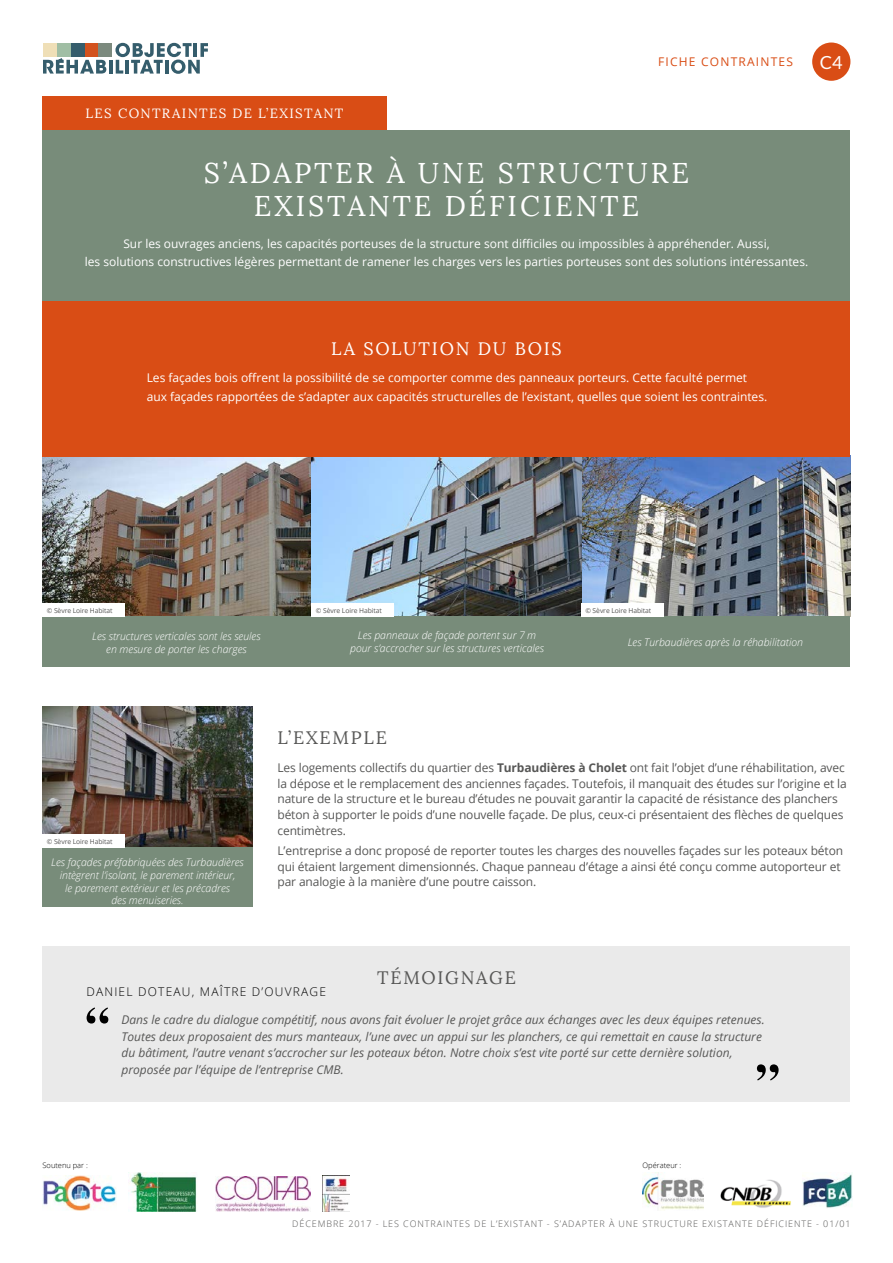
<style>
.page{position:relative;width:893px;height:1263px;background:#fff}
.page>*{position:absolute;margin:0;border:0;box-sizing:border-box;transform-origin:0 0}
.t1{font:28.5px/33px "Lora";letter-spacing:.1em;color:#fff;text-align:center}
.t2{font:18px "Lora";letter-spacing:.1em;color:#575756}
.t3{font:18px "Lora";letter-spacing:.1em;color:#fff}
.t4{font:18px "Lato";color:#fff}
.t5{font:13.35px "Lora";letter-spacing:.1em;color:#fff}
.t6{font:12px/15.8px "Open Sans";letter-spacing:-.01em;color:#575756}
.t7{font:12px/18.8px "Open Sans";color:#fff}
.t8{font:italic 12px/16.5px "Open Sans";color:#575756}
.t9{font:300 12px "Open Sans";letter-spacing:.1em;color:#000}
.t10{font:12px "Open Sans";letter-spacing:.1em;color:#d94d15}
.t11{font:italic 300 10.5px/12.6px "Open Sans";color:#fff;text-align:center}
.t12{font:300 9px "Open Sans";letter-spacing:.1em;color:#575756}
.t13{font:300 7.5px "Open Sans";color:#000}
.t14{font:6.75px "Open Sans";letter-spacing:-.01em;color:#575756}
.s1{font-weight:700}
</style>
<div class="page">
<div style="left:43px;top:96px;width:344px;height:46px;background:#d94d15"></div>
<svg style="left:43px;top:58px;width:63px;height:16px"></svg>
<hr style="left:109px;top:60px;width:3px;height:14px;background:#355d6c">
<svg style="left:115px;top:43px;width:93px;height:31px"></svg>
<div style="left:43px;top:43px;width:14px;height:14px;background:#efdfb7"></div>
<div style="left:57px;top:43px;width:14px;height:14px;background:#a0bea4"></div>
<div style="left:71px;top:43px;width:14px;height:14px;background:#355d6c"></div>
<div style="left:85px;top:43px;width:14px;height:14px;background:#d3521e"></div>
<div style="left:99px;top:43px;width:13px;height:14px;background:#7c8a7e"></div>
<div style="left:812px;top:43px;width:38px;height:38px;background:#d94d15;border-radius:50%"></div>
<img style="left:43px;top:1176px;width:73px;height:35px">
<img style="left:322px;top:1176px;width:28px;height:35px">
<img style="left:128px;top:1172px;width:69px;height:39px">
<img style="left:215px;top:1177px;width:95px;height:34px">
<img style="left:642px;top:1172px;width:62px;height:38px">
<img style="left:720px;top:1179px;width:71px;height:29px">
<img style="left:803px;top:1174px;width:50px;height:34px">
<img style="left:43px;top:457px;width:807px;height:160px">
<div style="left:43px;top:300px;width:807px;height:157px;background:#d94d15"></div>
<div style="left:43px;top:130px;width:807px;height:170px;background:#788c7a"></div>
<div style="left:43px;top:617px;width:807px;height:50px;background:#788c7a"></div>
<img style="left:43px;top:706px;width:210px;height:142px">
<div style="left:43px;top:848px;width:210px;height:59px;background:#788c7a"></div>
<div style="left:43px;top:946px;width:807px;height:156px;background:#eaeaea"></div>
<svg style="left:87px;top:1007px;width:21px;height:16px"></svg>
<svg style="left:757px;top:1064px;width:22px;height:16px"></svg>
<div style="left:43px;top:604px;width:82px;height:13px;background:#fff"></div>
<div style="left:312px;top:604px;width:82px;height:13px;background:#fff"></div>
<div style="left:581px;top:604px;width:83px;height:13px;background:#fff"></div>
<div style="left:43px;top:834px;width:82px;height:14px;background:#fff"></div>
<p class="t10" style="left:658px;top:53px;width:136px">FICHE CONTRAINTES</p>
<h2 class="t4" style="left:820px;top:52px;width:24px">C4</h2>
<p class="t5" style="left:86px;top:105px;width:259px">LES CONTRAINTES DE L’EXISTANT</p>
<h1 class="t1" style="left:204px;top:157px;width:487px">S’ADAPTER À UNE STRUCTURE<br>EXISTANTE DÉFICIENTE</h1>
<p class="t7" style="left:85px;top:234px;width:725px;text-align:center">Sur les ouvrages anciens, les capacités porteuses de la structure sont difficiles ou impossibles à appréhender. Aussi,<br>les solutions constructives légères permettant de ramener les charges vers les parties porteuses sont des solutions intéressantes.</p>
<h2 class="t3" style="left:331px;top:338px;width:232px">LA SOLUTION DU BOIS</h2>
<p class="t7" style="left:147px;top:368px;width:622px">Les façades bois offrent la possibilité de se comporter comme des panneaux porteurs. Cette faculté permet aux façades rapportées de s’adapter aux capacités structurelles de l’existant, quelles que soient les contraintes.</p>
<p class="t14" style="left:47px;top:606px;width:67px">© Sèvre Loire Habitat</p>
<p class="t14" style="left:316px;top:606px;width:67px">© Sèvre Loire Habitat</p>
<p class="t14" style="left:585px;top:606px;width:67px">© Sèvre Loire Habitat</p>
<p class="t11" style="left:92px;top:630px;width:170px">Les structures verticales sont les seules en mesure de porter les charges</p>
<p class="t11" style="left:350px;top:629px;width:195px">Les panneaux de façade portent sur 7 m pour s’accrocher sur les structures verticales</p>
<p class="t11" style="left:628px;top:635px;width:177px">Les Turbaudières après la réhabilitation</p>
<p class="t14" style="left:47px;top:837px;width:67px">© Sèvre Loire Habitat</p>
<p class="t11" style="left:51px;top:856px;width:194px">Les façades préfabriquées des Turbaudières intègrent l’isolant, le parement intérieur,<br>le parement extérieur et les précadres<br>des menuiseries.</p>
<h2 class="t2" style="left:277px;top:726px;width:111px">L’EXEMPLE</h2>
<p class="t6" style="left:277px;top:759px;width:571px">Les logements collectifs du quartier des <span class="s1">Turbaudières à Cholet</span> ont fait l’objet d’une réhabilitation, avec la dépose et le remplacement des anciennes façades. Toutefois, il manquait des études sur l’origine et la nature de la structure et le bureau d’études ne pouvait garantir la capacité de résistance des planchers béton à supporter le poids d’une nouvelle façade. De plus, ceux-ci présentaient des flèches de quelques centimètres.</p>
<p class="t6" style="left:277px;top:842px;width:567px">L’entreprise a donc proposé de reporter toutes les charges des nouvelles façades sur les poteaux béton qui étaient largement dimensionnés. Chaque panneau d’étage a ainsi été conçu comme autoporteur et par analogie à la manière d’une poutre caisson.</p>
<p class="t9" style="left:86px;top:983px;width:241px">DANIEL DOTEAU, MAÎTRE D’OUVRAGE</p>
<h2 class="t2" style="left:377px;top:966px;width:140px">TÉMOIGNAGE</h2>
<p class="t8" style="left:122px;top:1011px;width:645px">Dans le cadre du dialogue compétitif, nous avons fait évoluer le projet grâce aux échanges avec les deux équipes retenues.<br>Toutes deux proposaient des murs manteaux, l’une avec un appui sur les planchers, ce qui remettait en cause la structure du bâtiment, l’autre venant s’accrocher sur les poteaux béton. Notre choix s’est vite porté sur cette dernière solution, proposée par l’équipe de l’entreprise CMB.</p>
<p class="t13" style="left:43px;top:1160px;width:47px">Soutenu par :</p>
<p class="t13" style="left:642px;top:1160px;width:40px">Opérateur :</p>
<p class="t12" style="left:292px;top:1218px;width:560px">DÉCEMBRE 2017 - LES CONTRAINTES DE L’EXISTANT - S’ADAPTER À UNE STRUCTURE EXISTANTE DÉFICIENTE - 01/01</p>
</div>
